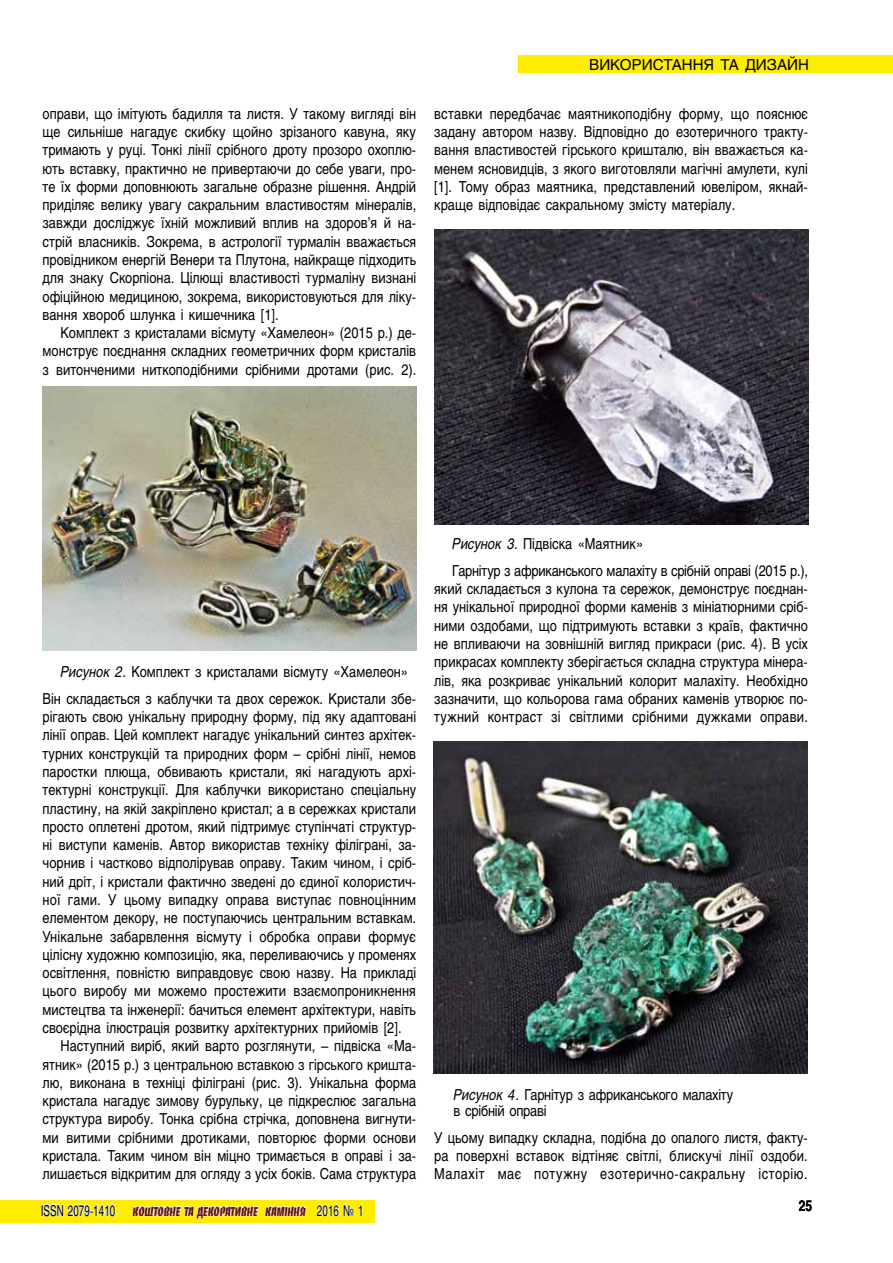
<style>
.page{position:relative;width:893px;height:1263px;background:#fff}
.page>*{position:absolute;margin:0;border:0;box-sizing:border-box;transform-origin:0 0}
.t1{font:15px/18.3px "Helios";color:#000;text-align:justify;scale:.85 1}
.t2{font:15px/16.5px "Helios";letter-spacing:-.02em;color:#000;scale:.85 1}
.t3{font:15px "Helios";color:#000}
.t4{font:700 15px "Helios";color:#000;scale:.8 1}
.t5{font:13.5px "Banco Heavy C";color:#671316;scale:.8 1}
.s1{font-style:italic}
.s2{font-family:"Helios";font-size:15px;color:#000}
</style>
<div class="page">
<div style="left:0;top:1200px;width:374px;height:23px;background:#ffed00"></div>
<svg style="left:132px;top:1205px;width:127px;height:14px"></svg>
<svg style="left:265px;top:1205px;width:41px;height:11px"></svg>
<svg style="left:316px;top:1204px;width:47px;height:12px"></svg>
<svg style="left:42px;top:1204px;width:74px;height:12px"></svg>
<div style="left:519px;top:55px;width:374px;height:17px;background:#ffed00"></div>
<img style="left:42px;top:386px;width:374px;height:265px">
<img style="left:434px;top:230px;width:374px;height:294px">
<img style="left:434px;top:741px;width:374px;height:333px">
<p class="t1" style="left:43px;top:104px;width:441px">оправи, що імітують бадилля та листя. У такому вигляді він ще сильніше нагадує скибку щойно зрізаного кавуна, яку тримають у руці. Тонкі лінії срібного дроту прозоро охоплю&shy;ють вставку, практично не привертаючи до себе уваги, про&shy;те їх форми доповнюють загальне образне рішення. Андрій приділяє велику увагу сакральним властивостям мінералів, завжди досліджує їхній можливий вплив на здоров’я й на&shy;стрій власників. Зокрема, в астрології турмалін вважається провідником енергій Венери та Плутона, найкраще підходить для знаку Скорпіона. Цілющі властивості турмаліну визнані офіційною медициною, зокрема, використовуються для ліку&shy;вання хвороб шлунка і кишечника [1].</p>
<p class="t1" style="left:43px;top:323px;width:441px;text-indent:18px">Комплект з кристалами вісмуту «Хамелеон» (2015 р.) де&shy;монструє поєднання складних геометричних форм кристалів з витонченими ниткоподібними срібними дротами (рис. 2).</p>
<p class="t3" style="left:589px;top:55px;width:221px">ВИКОРИСТАННЯ ТА ДИЗАЙН</p>
<p class="t1" style="left:434px;top:104px;width:441px">вставки передбачає маятникоподібну форму, що пояснює задану автором назву. Відповідно до езотеричного тракту&shy;вання властивостей гірського кришталю, він вважається ка&shy;менем ясновидців, з якого виготовляли магічні амулети, кулі [1]. Тому образ маятника, представлений ювеліром, якнай&shy;краще відповідає сакральному змісту матеріалу.</p>
<p class="t1" style="left:61px;top:663px;width:410px"><span class="s1">Рисунок 2.</span> Комплект з кристалами вісмуту «Хамелеон»</p>
<p class="t1" style="left:43px;top:689px;width:441px">Він складається з каблучки та двох сережок. Кристали збе-</p>
<p class="t1" style="left:43px;top:707px;width:441px">рігають свою унікальну природну форму, під яку адаптовані</p>
<p class="t1" style="left:43px;top:726px;width:441px">лінії оправ. Цей комплект нагадує унікальний синтез архітек-</p>
<p class="t1" style="left:43px;top:744px;width:441px">турних конструкцій та природних форм – срібні лінії, немов</p>
<p class="t1" style="left:43px;top:762px;width:441px">паростки плюща, обвивають кристали, які нагадують архі-</p>
<p class="t1" style="left:43px;top:781px;width:441px">тектурні конструкції. Для каблучки використано спеціальну</p>
<p class="t1" style="left:43px;top:799px;width:441px">пластину, на якій закріплено кристал; а в сережках кристали</p>
<p class="t1" style="left:43px;top:817px;width:441px">просто оплетені дротом, який підтримує ступінчаті структур-</p>
<p class="t1" style="left:43px;top:835px;width:441px">ні виступи каменів. Автор використав техніку філіграні, за-</p>
<p class="t1" style="left:43px;top:854px;width:441px">чорнив і частково відполірував оправу. Таким чином, і сріб-</p>
<p class="t1" style="left:43px;top:872px;width:441px">ний дріт, і кристали фактично зведені до єдиної колористич-</p>
<p class="t1" style="left:43px;top:890px;width:441px">ної гами. У цьому випадку оправа виступає повноцінним</p>
<p class="t1" style="left:43px;top:909px;width:441px">елементом декору, не поступаючись центральним вставкам.</p>
<p class="t1" style="left:43px;top:927px;width:441px">Унікальне забарвлення вісмуту і обробка оправи формує</p>
<p class="t1" style="left:43px;top:945px;width:441px">цілісну художню композицію, яка, переливаючись у променях</p>
<p class="t1" style="left:43px;top:963px;width:441px">освітлення, повністю виправдовує свою назву. На прикладі</p>
<p class="t1" style="left:43px;top:982px;width:441px">цього виробу ми можемо простежити взаємопроникнення</p>
<p class="t1" style="left:43px;top:1000px;width:441px">мистецтва та інженерії: бачиться елемент архітектури, навіть</p>
<p class="t1" style="left:43px;top:1018px;width:424px">своєрідна ілюстрація розвитку архітектурних прийомів [2].</p>
<p class="t1" style="left:61px;top:1037px;width:420px">Наступний виріб, який варто розглянути, – підвіска «Ма-</p>
<p class="t1" style="left:43px;top:1055px;width:441px">ятник» (2015 р.) з центральною вставкою з гірського кришта-</p>
<p class="t1" style="left:43px;top:1073px;width:441px">лю, виконана в техніці філіграні (рис. 3). Унікальна форма</p>
<p class="t1" style="left:43px;top:1091px;width:441px">кристала нагадує зимову бурульку, це підкреслює загальна</p>
<p class="t1" style="left:43px;top:1110px;width:441px">структура виробу. Тонка срібна стрічка, доповнена вигнути-</p>
<p class="t1" style="left:43px;top:1128px;width:441px">ми витими срібними дротиками, повторює форми основи</p>
<p class="t1" style="left:43px;top:1146px;width:441px">кристала. Таким чином він міцно тримається в оправі і за-</p>
<p class="t1" style="left:43px;top:1165px;width:441px">лишається відкритим для огляду з усіх боків. Сама структура</p>
<p class="t1" style="left:452px;top:534px;width:226px"><span class="s1">Рисунок 3.</span> Підвіска «Маятник»</p>
<p class="t1" style="left:434px;top:561px;width:441px;text-indent:18px">Гарнітур з африканського малахіту в срібній оправі (2015 р.), який складається з кулона та сережок, демонструє поєднан&shy;ня унікальної природної форми каменів з мініатюрними сріб&shy;ними оздобами, що підтримують вставки з країв, фактично не впливаючи на зовнішній вигляд прикраси (рис. 4). В усіх прикрасах комплекту зберігається складна структура мінера&shy;лів, яка розкриває унікальний колорит малахіту. Необхідно зазначити, що кольорова гама обраних каменів утворює по&shy;тужний контраст зі світлими срібними дужками оправи.</p>
<p class="t2" style="left:453px;top:1086px;width:331px"><span class="s1">Рисунок 4.</span> Гарнітур з африканського малахіту в срібній оправі</p>
<p class="t1" style="left:434px;top:1128px;width:441px">У цьому випадку складна, подібна до опалого листя, факту&shy;ра поверхні вставок відтіняє світлі, блискучі лінії оздоби.<br>Малахіт має потужну езотерично-сакральну історію.</p>
<p class="t5" style="left:41px;top:1203px;width:405px"><span class="s2">ISSN 2079-1410</span> коштовне та декоративне каміння <span class="s2">2016 № 1</span></p>
<p class="t4" style="left:799px;top:1197px;width:18px">25</p>
</div>
